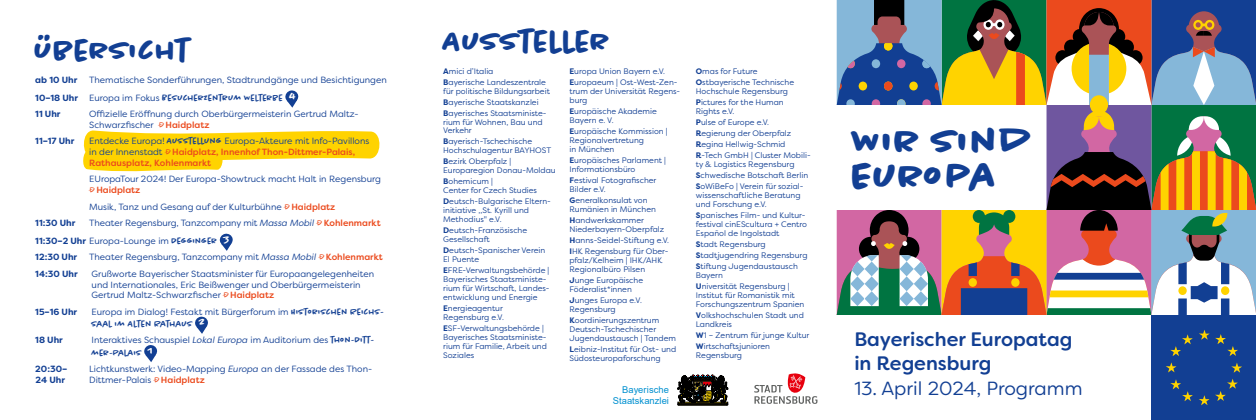
<style>
.page{position:relative;width:1256px;height:420px;background:#fff}
.page>*{position:absolute;margin:0;border:0;box-sizing:border-box;transform-origin:0 0}
.t1{font:700 39.6px/34.6px "Chantal";color:#123f93}
.t2{font:700 30px "Chantal";color:#123f93}
.t3{font:500 19.5px/23.3px "Filson Soft";color:#123f93}
.t4{font:19px "Filson Soft";color:#123f93}
.t5{font:9.4px/11.2px "Arial";letter-spacing:.005em;color:#0090d0;text-align:right}
.t6{font:9px/10.8px "Filson Soft";color:#123f93}
.t7{font:500 9px/10.8px "Filson Soft";color:#eb4a1d}
.t8{font:500 9px "Chantal";color:#123f93}
.t9{font:700 9px "Filson Soft";color:#123f93}
.t10{font:8px/9px "Filson Pro";color:#123f93}
.s1{font-family:"Filson Soft";font-weight:700}
.s2{font-family:"Filson Soft";font-weight:400}
.s3{font-size:11.4px;color:#fff}
.s4{font-family:"Chantal";font-weight:300;color:#eb4a1d}
.s5{font-weight:500;color:#eb4a1d}
.s6{font-weight:400;color:#123f93}
.s7{font-family:"Chantal";color:#123f93}
.s8{font-family:"Chantal";font-weight:300}
.s9{font-style:italic}
.s10{font-weight:700}
.s11{font-family:"Chantal";font-weight:500}
.s12{font-family:"Chantal";font-weight:500;font-size:11.4px;color:#fff}
</style>
<div class="page">
<div style="left:1151px;top:315px;width:105px;height:105px;background:#123f93"></div>
<svg style="left:1199px;top:330px;width:10px;height:9px"></svg>
<svg style="left:1215px;top:334px;width:23px;height:22px"></svg>
<svg style="left:1231px;top:363px;width:11px;height:9px"></svg>
<svg style="left:1215px;top:379px;width:23px;height:22px"></svg>
<svg style="left:1170px;top:379px;width:39px;height:26px"></svg>
<svg style="left:1166px;top:362px;width:10px;height:10px"></svg>
<svg style="left:1170px;top:334px;width:23px;height:22px"></svg>
<svg style="left:837px;top:0;width:419px;height:315px"></svg>
<svg style="left:754px;top:396px;width:64px;height:8px"></svg>
<svg style="left:754px;top:373px;width:63px;height:30px"></svg>
<svg style="left:677px;top:374px;width:51px;height:31px;background:#38332a"></svg>
<svg style="left:83px;top:130px;width:297px;height:42px"></svg>
<svg style="left:285px;top:90px;width:14px;height:18px"></svg>
<svg style="left:219px;top:233px;width:14px;height:18px"></svg>
<svg style="left:195px;top:316px;width:13px;height:17px"></svg>
<svg style="left:144px;top:345px;width:14px;height:17px"></svg>
<h2 class="t2" style="left:35px;top:32px;width:157px">Übersicht</h2>
<p class="t9" style="left:35px;top:74px;width:44px">ab 10 Uhr</p>
<p class="t6" style="left:89px;top:74px;width:299px">Thematische Sonderführungen, Stadtrundgänge und Besichtigungen</p>
<p class="t8" style="left:35px;top:92px;width:263px"><span class="s1">10–18 Uhr</span> <span class="s2">Europa im Fokus</span> BESUCHERZENTRUM WELTERBE <span class="s3">4</span></p>
<p class="t9" style="left:35px;top:108px;width:27px">11 Uhr</p>
<p class="t6" style="left:89px;top:108px;width:271px">Offizielle Eröffnung durch Oberbürgermeisterin Gertrud Maltz-<br>Schwarzfischer <span class="s4">ð</span><span class="s5">Haidplatz</span></p>
<p class="t9" style="left:35px;top:135px;width:41px">11–17 Uhr</p>
<p class="t7" style="left:89px;top:136px;width:282px"><span class="s6">Entdecke Europa!</span> <span class="s7">AUSSTELLUNG</span> <span class="s6">Europa-Akteure mit Info-Pavillons in der Innenstadt</span> <span class="s8">ð</span>Haidplatz, Innenhof Thon-Dittmer-Palais,<br>Rathausplatz, Kohlenmarkt</p>
<p class="t6" style="left:89px;top:174px;width:293px">EUropaTour 2024! Der Europa-Showtruck macht Halt in Regensburg <span class="s4">ð</span><span class="s5">Haidplatz</span></p>
<p class="t6" style="left:89px;top:201px;width:248px">Musik, Tanz und Gesang auf der Kulturbühne <span class="s4">ð</span><span class="s5">Haidplatz</span></p>
<p class="t9" style="left:35px;top:217px;width:42px">11:30 Uhr</p>
<p class="t6" style="left:35px;top:214px;width:347px;line-height:17.5px;text-indent:54px">Theater Regensburg, Tanzcompany mit <span class="s9">Massa Mobil</span> <span class="s4">ð</span><span class="s5">Kohlenmarkt<br></span><span class="s10">11:30–2 Uhr</span> Europa-Lounge im <span class="s11">DEGGINGER</span> <span class="s12">3</span></p>
<p class="t9" style="left:35px;top:251px;width:43px">12:30 Uhr</p>
<p class="t6" style="left:89px;top:251px;width:295px">Theater Regensburg, Tanzcompany mit <span class="s9">Massa Mobil</span> <span class="s4">ð</span><span class="s5">Kohlenmarkt</span></p>
<p class="t9" style="left:35px;top:268px;width:44px">14:30 Uhr</p>
<p class="t6" style="left:92px;top:268px;width:284px">Grußworte Bayerischer Staatsminister für Europaangelegenheiten und Internationales, Eric Beißwenger und Oberbürgermeisterin<br>Gertrud Maltz-Schwarzfischer <span class="s4">ð</span><span class="s5">Haidplatz</span></p>
<p class="t9" style="left:35px;top:306px;width:43px">15–16 Uhr</p>
<p class="t6" style="left:92px;top:306px;width:294px">Europa im Dialog! Festakt mit Bürgerforum im <span class="s11">HISTORISCHEN REICHS-</span></p>
<p class="t8" style="left:92px;top:318px;width:115px">SAAL IM ALTEN RATHAUS <span class="s3">2</span></p>
<p class="t9" style="left:35px;top:334px;width:29px">18 Uhr</p>
<p class="t6" style="left:92px;top:334px;width:284px">Interaktives Schauspiel <span class="s9">Lokal Europa</span> im Auditorium des <span class="s11">THON-DITT-</span></p>
<p class="t8" style="left:92px;top:347px;width:64px">MER-PALAIS <span class="s3">1</span></p>
<p class="t9" style="left:35px;top:363px;width:34px">20:30–</p>
<p class="t6" style="left:89px;top:363px;width:285px">Lichtkunstwerk: Video-Mapping <span class="s9">Europa</span> an der Fassade des Thon-</p>
<p class="t9" style="left:35px;top:373px;width:31px">24 Uhr</p>
<p class="t6" style="left:89px;top:374px;width:117px">Dittmer-Palais <span class="s4">ð</span><span class="s5">Haidplatz</span></p>
<h2 class="t2" style="left:443px;top:23px;width:169px">Aussteller</h2>
<p class="t10" style="left:443px;top:65px;width:104px;line-height:11px"><span class="s10">A</span>mici d’Italia<br><span class="s10">B</span>ayerische Landeszentrale</p>
<p class="t10" style="left:443px;top:85px;width:108px;line-height:11px">für politische Bildungsarbeit<br><span class="s10">B</span>ayerische Staatskanzlei<br><span class="s10">B</span>ayerisches Staatsministe-</p>
<p class="t10" style="left:443px;top:117px;width:101px;line-height:8px">rium für Wohnen, Bau und<br>Verkehr</p>
<p class="t10" style="left:443px;top:136px;width:109px"><span class="s10">B</span>ayerisch-Tschechische<br>Hochschulagentur BAYHOST</p>
<p class="t10" style="left:443px;top:156px;width:114px"><span class="s10">B</span>ezirk Oberpfalz |<br>Europaregion Donau-Moldau</p>
<p class="t10" style="left:443px;top:176px;width:95px"><span class="s10">B</span>ohemicum |<br>Center for Czech Studies</p>
<p class="t10" style="left:443px;top:196px;width:109px"><span class="s10">D</span>eutsch-Bulgarische Eltern&shy;initiative ,,St. Kyrill und<br>Methodius" e.V.</p>
<p class="t10" style="left:443px;top:225px;width:85px"><span class="s10">D</span>eutsch-Französische<br>Gesellschaft</p>
<p class="t10" style="left:443px;top:245px;width:103px"><span class="s10">D</span>eutsch-Spanischer Verein<br>El Puente</p>
<p class="t10" style="left:443px;top:265px;width:108px"><span class="s10">E</span>FRE-Verwaltungsbehörde |<br>Bayerisches Staatsministe&shy;rium für Wirtschaft, Landes&shy;entwicklung und Energie</p>
<p class="t10" style="left:443px;top:303px;width:62px"><span class="s10">E</span>nergieagentur<br>Regensburg e.V.</p>
<p class="t10" style="left:443px;top:323px;width:105px"><span class="s10">E</span>SF-Verwaltungsbehörde |<br>Bayerisches Staatsministe&shy;rium für Familie, Arbeit und<br>Soziales</p>
<p class="t10" style="left:569px;top:65px;width:109px;line-height:11px"><span class="s10">E</span>uropa Union Bayern e.V.<br><span class="s10">E</span>uropaeum | Ost-West-Zen-</p>
<p class="t10" style="left:569px;top:86px;width:112px">trum der Universität Regens&shy;burg</p>
<p class="t10" style="left:569px;top:106px;width:89px"><span class="s10">E</span>uropäische Akademie<br>Bayern e. V.</p>
<p class="t10" style="left:569px;top:126px;width:100px"><span class="s10">E</span>uropäische Kommission |<br>Regionalvertretung<br>in München</p>
<p class="t10" style="left:569px;top:155px;width:98px"><span class="s10">E</span>uropäisches Parlament |<br>Informationsbüro</p>
<p class="t10" style="left:569px;top:175px;width:88px"><span class="s10">F</span>estival Fotografischer<br>Bilder e.V.</p>
<p class="t10" style="left:569px;top:195px;width:88px"><span class="s10">G</span>eneralkonsulat von<br>Rumänien in München</p>
<p class="t10" style="left:569px;top:215px;width:96px"><span class="s10">H</span>andwerkskammer<br>Niederbayern-Oberpfalz</p>
<p class="t10" style="left:569px;top:234px;width:101px;line-height:11px"><span class="s10">H</span>anns-Seidel-Stiftung e.V.<br><span class="s10">I</span>HK Regensburg für Ober-</p>
<p class="t10" style="left:569px;top:255px;width:94px">pfalz/Kelheim | IHK/AHK<br>Regionalbüro Pilsen</p>
<p class="t10" style="left:569px;top:275px;width:75px"><span class="s10">J</span>unge Europäische<br>Föderalist*innen</p>
<p class="t10" style="left:569px;top:295px;width:74px"><span class="s10">J</span>unges Europa e.V.<br>Regensburg</p>
<p class="t10" style="left:569px;top:315px;width:108px"><span class="s10">K</span>oordinierungszentrum<br>Deutsch-Tschechischer<br>Jugendaustausch | Tandem</p>
<p class="t10" style="left:569px;top:344px;width:108px"><span class="s10">L</span>eibniz-Institut für Ost- und<br>Südosteuropaforschung</p>
<p class="t5" style="left:613px;top:383px;width:58px">Bayerische<br>Staatskanzlei</p>
<p class="t10" style="left:696px;top:65px;width:100px;line-height:11px"><span class="s10">O</span>mas for Future<br><span class="s10">O</span>stbayerische Technische</p>
<p class="t10" style="left:696px;top:85px;width:94px;line-height:11px">Hochschule Regensburg<br><span class="s10">P</span>ictures for the Human</p>
<p class="t10" style="left:696px;top:105px;width:116px;line-height:11px">Rights e.V.<br><span class="s10">P</span>ulse of Europe e.V.<br><span class="s10">R</span>egierung der Oberpfalz<br><span class="s10">R</span>egina Hellwig-Schmid<br><span class="s10">R</span>-Tech GmbH | Cluster Mobili-</p>
<p class="t10" style="left:696px;top:158px;width:114px;line-height:11px">ty &amp; Logistics Regensburg<br><span class="s10">S</span>chwedische Botschaft Berlin<br><span class="s10">S</span>oWiBeFo | Verein für sozial-</p>
<p class="t10" style="left:696px;top:190px;width:106px">wissenschaftliche Beratung und Forschung e.V.</p>
<p class="t10" style="left:696px;top:210px;width:113px"><span class="s10">S</span>panisches Film- und Kultur&shy;festival cinEScultura + Centro<br>Español de Ingolstadt</p>
<p class="t10" style="left:696px;top:238px;width:113px;line-height:11px"><span class="s10">S</span>tadt Regensburg<br><span class="s10">S</span>tadtjugendring Regensburg<br><span class="s10">S</span>tiftung Jugendaustausch</p>
<p class="t10" style="left:696px;top:269px;width:95px;line-height:11px">Bayern<br><span class="s10">U</span>niversität Regensburg |</p>
<p class="t10" style="left:696px;top:290px;width:110px">Institut für Romanistik mit<br>Forschungszentrum Spanien</p>
<p class="t10" style="left:696px;top:310px;width:109px"><span class="s10">V</span>olkshochschulen Stadt und<br>Landkreis</p>
<p class="t10" style="left:696px;top:329px;width:115px;line-height:11px"><span class="s10">W</span>1 – Zentrum für junge Kultur<br><span class="s10">W</span>irtschaftsjunioren</p>
<p class="t10" style="left:696px;top:350px;width:48px">Regensburg</p>
<h1 class="t1" style="left:852px;top:124px;width:183px">Wir sind<br>Europa</h1>
<h3 class="t3" style="left:854px;top:328px;width:220px">Bayerischer Europatag in Regensburg</h3>
<h3 class="t4" style="left:854px;top:376px;width:230px">13. April 2024, Programm</h3>
</div>
